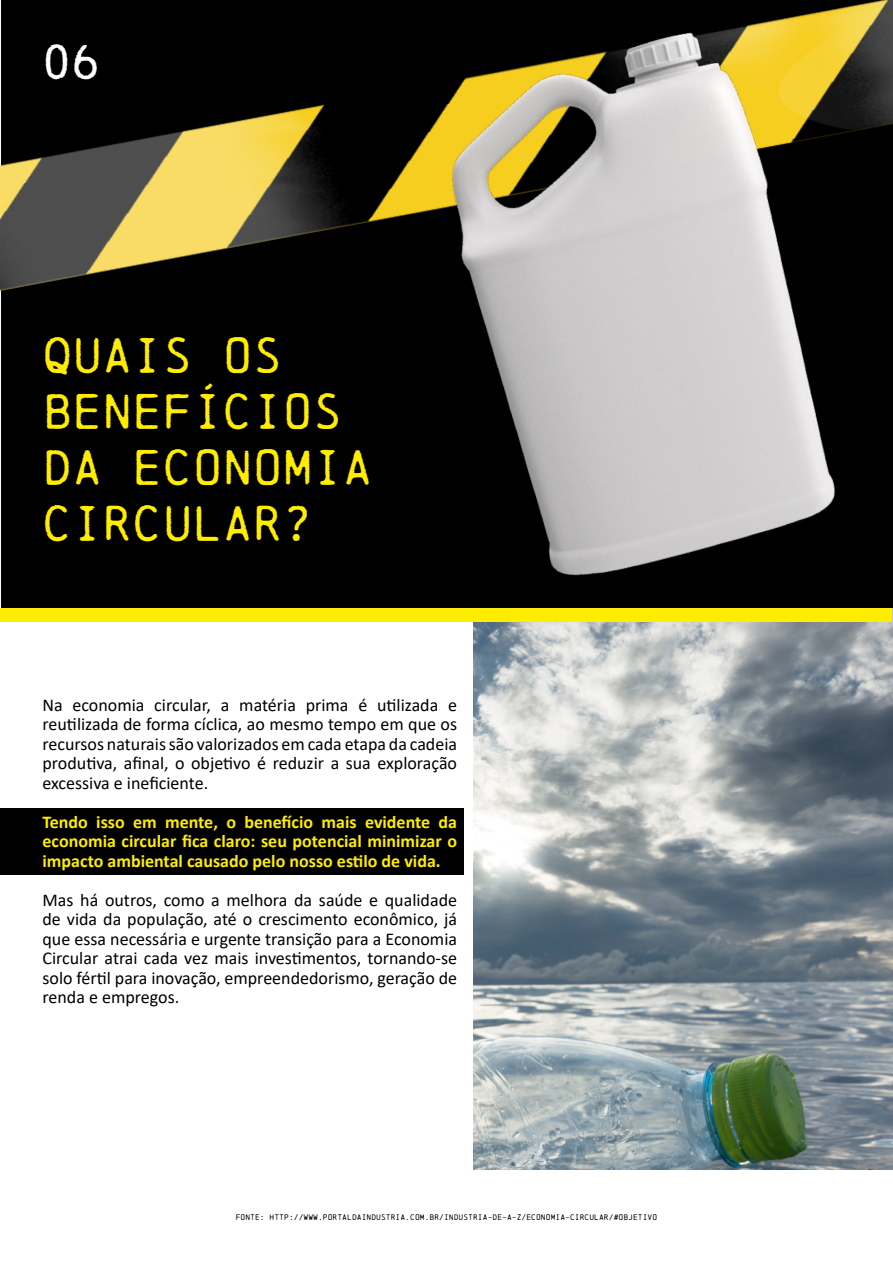
<style>
.page{position:relative;width:893px;height:1263px;background:#fff}
.page>*{position:absolute;margin:0;border:0;box-sizing:border-box;transform-origin:0 0}
.t1{font:46.5px/55.8px "Chainprinter";color:#ffed00}
.t2{font:45px "Chainprinter";color:#fff}
.t3{font:18px/19.5px "Calibri";color:#000;text-align:justify}
.t4{font:700 18px/19.5px "Calibri";color:#ffed00;text-align:justify}
.t5{font:7.5px "Chainprinter";color:#000}
</style>
<div class="page">
<img style="left:474px;top:608px;width:419px;height:561px">
<div style="left:2px;top:1px;width:891px;height:607px;background:#000"></div>
<div style="left:1px;top:608px;width:891px;height:13px;background:#ffed00"></div>
<div style="left:0;top:808px;width:463px;height:67px;background:#000"></div>
<img style="left:0;top:0;width:893px;height:411px">
<img style="left:395px;top:1px;width:481px;height:575px">
<h2 class="t2" style="left:42px;top:34px;width:60px">06</h2>
<h1 class="t1" style="left:43px;top:327px;width:332px">QUAIS OS<br>BENEFÍCIOS<br>DA ECONOMIA<br>CIRCULAR?</h1>
<p class="t3" style="left:43px;top:695px;width:416px">Na economia circular, a matéria prima é utilizada e reutilizada de forma cíclica, ao mesmo tempo em que os recursos naturais são valorizados em cada etapa da cadeia produtiva, afinal, o objetivo é reduzir a sua exploração excessiva e ineficiente.</p>
<p class="t4" style="left:43px;top:812px;width:416px">Tendo isso em mente, o benefício mais evidente da economia circular fica claro: seu potencial minimizar o impacto ambiental causado pelo nosso estilo de vida.</p>
<p class="t3" style="left:43px;top:890px;width:416px">Mas há outros, como a melhora da saúde e qualidade de vida da população, até o crescimento econômico, já que essa necessária e urgente transição para a Economia Circular atrai cada vez mais investimentos, tornando-se solo fértil para inovação, empreendedorismo, geração de renda e empregos.</p>
<p class="t5" style="left:236px;top:1213px;width:423px">FONTE: HTTP://WWW.PORTALDAINDUSTRIA.COM.BR/INDUSTRIA-DE-A-Z/ECONOMIA-CIRCULAR/#OBJETIVO</p>
</div>
